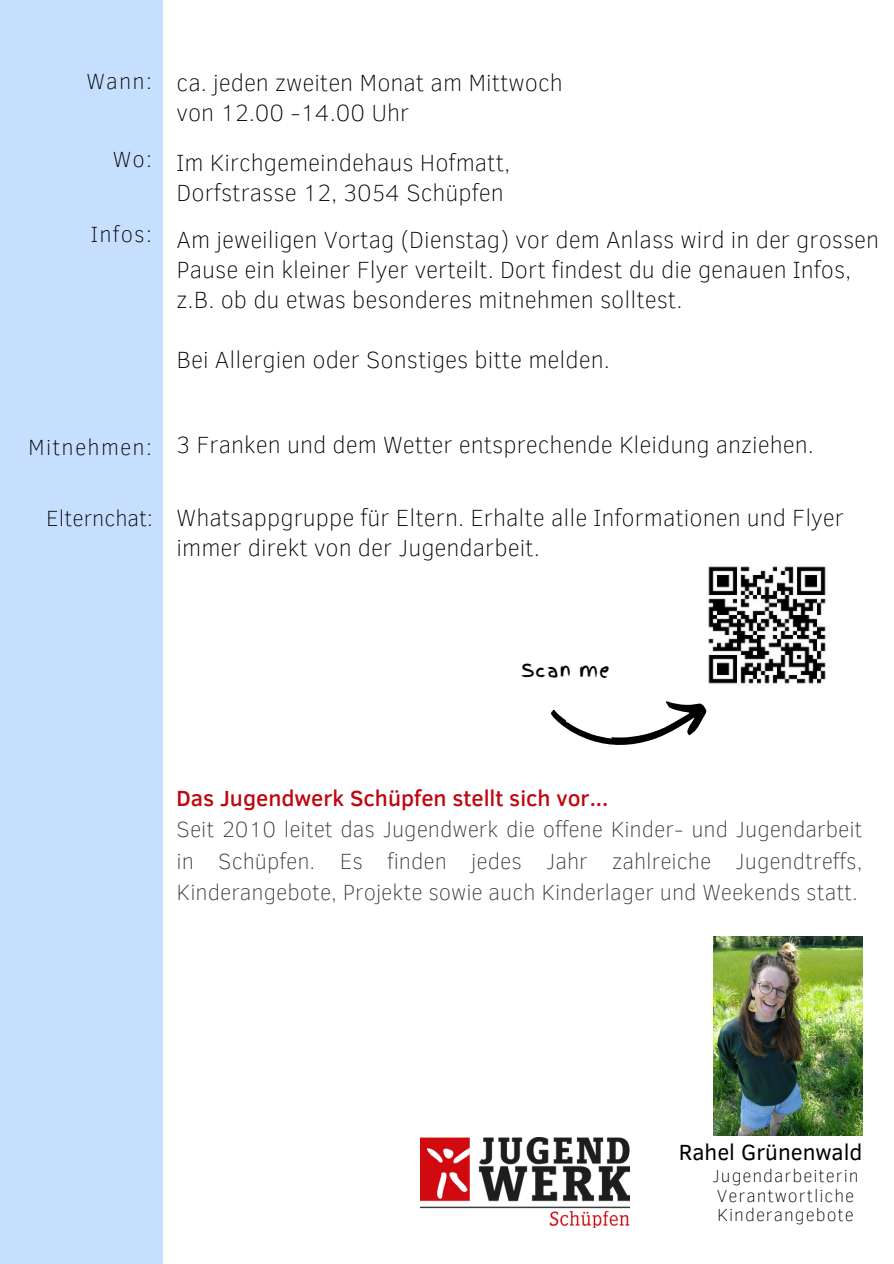
<style>
.page{position:relative;width:894px;height:1264px;background:#fff}
.page>*{position:absolute;margin:0;border:0;box-sizing:border-box;transform-origin:0 0}
.t1{font:100 24px/29.8px "Clear Sans";color:#000}
.t2{font:100 22.5px/31.5px "Clear Sans";color:#373741}
.t3{font:100 22.5px "Clear Sans";letter-spacing:.055em;color:#000}
.t4{font:22.5px "Clear Sans";color:#000}
.t5{font:100 22.5px "Clear Sans";color:#000}
.t6{font:100 18px/19.2px "Clear Sans";letter-spacing:.055em;color:#000}
.t7{font:18px "Finger Paint";letter-spacing:.055em;color:#000}
.s1{font-weight:500;color:#be0711}
</style>
<div class="page">
<div style="left:0;top:0;width:162px;height:1263px;background:#c7dfff"></div>
<img style="left:420px;top:1137px;width:209px;height:90px">
<svg style="left:551px;top:701px;width:156px;height:44px"></svg>
<img style="left:708px;top:566px;width:118px;height:118px">
<img style="left:713px;top:936px;width:149px;height:199px">
<h1 class="t3" style="left:86px;top:65px;width:67px">Wann:</h1>
<h1 class="t3" style="left:113px;top:142px;width:41px">Wo:</h1>
<p class="t3" style="left:91px;top:218px;width:62px">Infos:</p>
<p class="t3" style="left:28px;top:430px;width:125px">Mitnehmen:</p>
<p class="t5" style="left:46px;top:501px;width:108px">Elternchat:</p>
<h1 class="t1" style="left:177px;top:67px;width:387px">ca. jeden zweiten Monat am Mittwoch von 12.00 -14.00 Uhr</h1>
<h1 class="t1" style="left:177px;top:147px;width:335px">Im Kirchgemeindehaus Hofmatt,<br>Dorfstrasse 12, 3054 Schüpfen</h1>
<h1 class="t1" style="left:177px;top:223px;width:704px">Am jeweiligen Vortag (Dienstag) vor dem Anlass wird in der grossen<br>Pause ein kleiner Flyer verteilt. Dort findest du die genauen Infos, z.B. ob du etwas besonderes mitnehmen solltest.</h1>
<h1 class="t1" style="left:177px;top:343px;width:434px">Bei Allergien oder Sonstiges bitte melden.</h1>
<h1 class="t1" style="left:177px;top:429px;width:638px">3 Franken und dem Wetter entsprechende Kleidung anziehen.</h1>
<h1 class="t1" style="left:177px;top:501px;width:668px">Whatsappgruppe für Eltern. Erhalte alle Informationen und Flyer immer direkt von der Jugendarbeit.</h1>
<p class="t7" style="left:521px;top:657px;width:89px">Scan me</p>
<p class="t2" style="left:177px;top:781px;width:687px"><span class="s1">Das Jugendwerk Schüpfen stellt sich vor...<br></span>Seit 2010 leitet das Jugendwerk die offene Kinder- und Jugendarbeit in Schüpfen. Es finden jedes Jahr zahlreiche Jugendtreffs, Kinderangebote, Projekte sowie auch Kinderlager und Weekends statt.</p>
<h1 class="t4" style="left:678px;top:1135px;width:185px">Rahel Grünenwald</h1>
<h1 class="t6" style="left:712px;top:1165px;width:147px">Jugendarbeiterin</h1>
<p class="t6" style="left:716px;top:1184px;width:139px">Verantwortliche<br>Kinderangebote</p>
</div>
